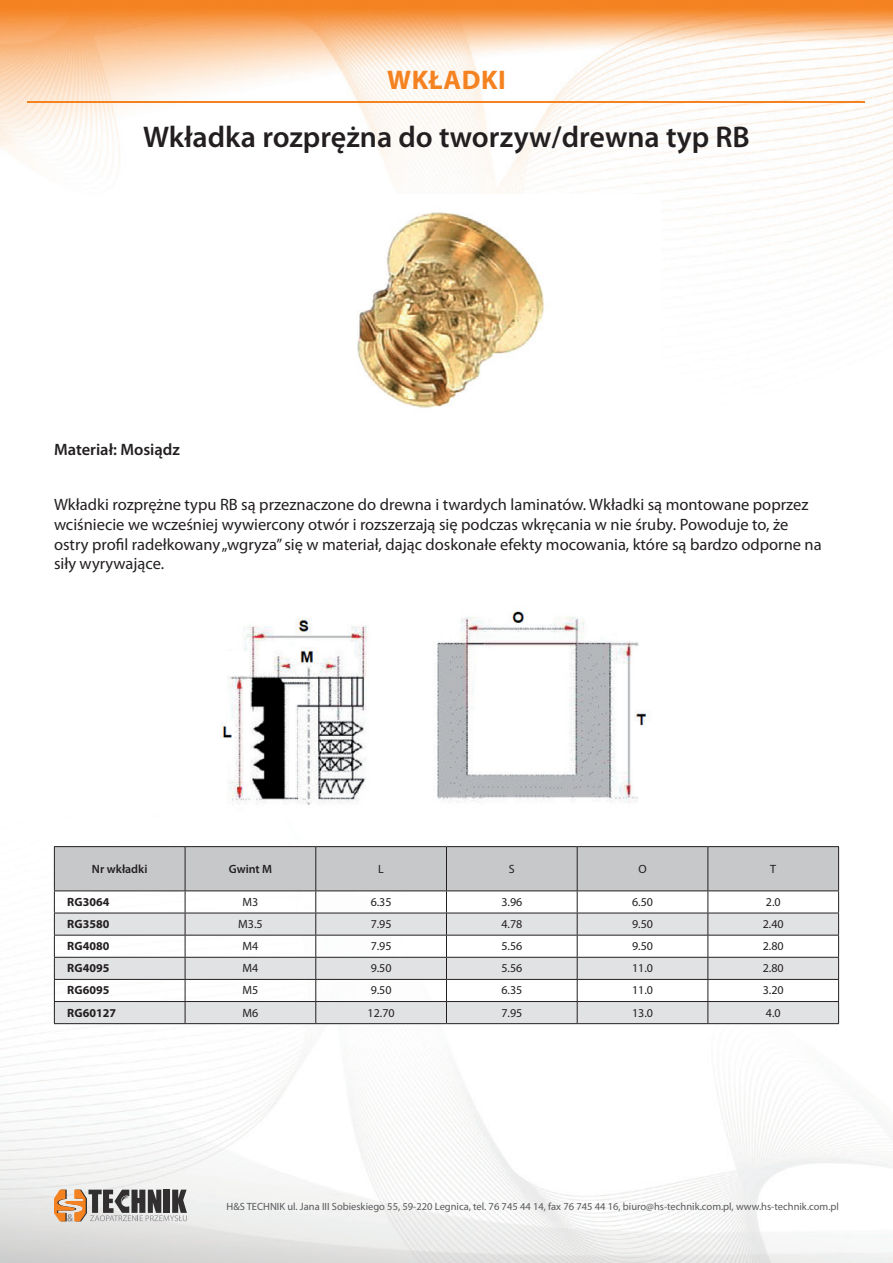
<style>
.page{position:relative;width:893px;height:1263px;background:#fff}
.page>*{position:absolute;margin:0;border:0;box-sizing:border-box;transform-origin:0 0}
.t1{font:600 30px "Myriad Pro";color:#231f20}
.t2{font:700 27px "Myriad Pro";letter-spacing:.02em;color:#f58220}
.t3{font:16.5px/19.8px "Myriad Pro";color:#231f20}
.t4{font:600 16.5px "Myriad Pro";color:#231f20}
.t5{font:12px "Myriad Pro";color:#231f20}
.t6{font:700 12px "Myriad Pro";color:#231f20}
.t7{font:600 12px "Myriad Pro";color:#231f20}
.t8{font:10.5px "Myriad Pro";color:#57585a}
</style>
<div class="page">
<img style="left:0;top:0;width:893px;height:1263px">
<svg style="left:54px;top:1189px;width:133px;height:32px;background:#9f8f83"></svg>
<hr style="left:28px;top:102px;width:837px;height:1px;background:#f58220">
<img style="left:233px;top:194px;width:427px;height:267px">
<hr style="left:54px;top:846px;width:131px;height:1px;background:#231f20">
<hr style="left:185px;top:846px;width:131px;height:1px;background:#231f20">
<hr style="left:316px;top:846px;width:130px;height:1px;background:#231f20">
<hr style="left:446px;top:846px;width:131px;height:1px;background:#231f20">
<hr style="left:577px;top:846px;width:131px;height:1px;background:#231f20">
<hr style="left:708px;top:846px;width:131px;height:1px;background:#231f20">
<hr style="left:54px;top:1023px;width:131px;height:1px;background:#231f20">
<hr style="left:185px;top:1023px;width:131px;height:1px;background:#231f20">
<hr style="left:316px;top:1023px;width:130px;height:1px;background:#231f20">
<hr style="left:446px;top:1023px;width:131px;height:1px;background:#231f20">
<hr style="left:577px;top:1023px;width:131px;height:1px;background:#231f20">
<hr style="left:708px;top:1023px;width:131px;height:1px;background:#231f20">
<svg style="left:54px;top:847px;width:785px;height:176px"></svg>
<img style="left:31px;top:566px;width:831px;height:279px">
<h2 class="t2" style="left:387px;top:62px;width:120px">WKŁADKI</h2>
<h1 class="t1" style="left:143px;top:117px;width:608px">Wkładka rozprężna do tworzyw/drewna typ RB</h1>
<p class="t4" style="left:54px;top:439px;width:127px">Materiał: Mosiądz</p>
<p class="t3" style="left:54px;top:494px;width:769px">Wkładki rozprężne typu RB są przeznaczone do drewna i twardych laminatów. Wkładki są montowane poprzez wciśniecie we wcześniej wywiercony otwór i rozszerzają się podczas wkręcania w nie śruby. Powoduje to, że ostry profil radełkowany „wgryza” się w materiał, dając doskonałe efekty mocowania, które są bardzo odporne na siły wyrywające.</p>
<p class="t7" style="left:92px;top:861px;width:57px">Nr wkładki</p>
<p class="t7" style="left:229px;top:861px;width:45px">Gwint M</p>
<p class="t5" style="left:378px;top:862px;width:7px">L</p>
<p class="t5" style="left:509px;top:862px;width:7px">S</p>
<p class="t5" style="left:638px;top:862px;width:10px">O</p>
<p class="t5" style="left:770px;top:862px;width:7px">T</p>
<p class="t6" style="left:67px;top:894px;width:44px">RG3064</p>
<p class="t5" style="left:243px;top:894px;width:17px">m3</p>
<p class="t5" style="left:371px;top:894px;width:22px">6.35</p>
<p class="t5" style="left:501px;top:894px;width:22px">3.96</p>
<p class="t5" style="left:632px;top:894px;width:22px">6.50</p>
<p class="t5" style="left:766px;top:894px;width:16px">2.0</p>
<p class="t6" style="left:67px;top:916px;width:44px">RG3580</p>
<p class="t5" style="left:238px;top:916px;width:26px">m3.5</p>
<p class="t5" style="left:371px;top:916px;width:22px">7.95</p>
<p class="t5" style="left:501px;top:916px;width:22px">4.78</p>
<p class="t5" style="left:632px;top:916px;width:22px">9.50</p>
<p class="t5" style="left:763px;top:916px;width:22px">2.40</p>
<p class="t6" style="left:67px;top:938px;width:44px">RG4080</p>
<p class="t5" style="left:243px;top:939px;width:17px">m4</p>
<p class="t5" style="left:371px;top:939px;width:22px">7.95</p>
<p class="t5" style="left:501px;top:939px;width:22px">5.56</p>
<p class="t5" style="left:632px;top:939px;width:22px">9.50</p>
<p class="t5" style="left:763px;top:939px;width:22px">2.80</p>
<p class="t6" style="left:67px;top:960px;width:44px">RG4095</p>
<p class="t5" style="left:243px;top:961px;width:17px">m4</p>
<p class="t5" style="left:371px;top:961px;width:22px">9.50</p>
<p class="t5" style="left:501px;top:961px;width:22px">5.56</p>
<p class="t5" style="left:632px;top:961px;width:22px">11.0</p>
<p class="t5" style="left:763px;top:961px;width:22px">2.80</p>
<p class="t6" style="left:67px;top:982px;width:44px">RG6095</p>
<p class="t5" style="left:243px;top:983px;width:17px">m5</p>
<p class="t5" style="left:371px;top:983px;width:22px">9.50</p>
<p class="t5" style="left:501px;top:983px;width:22px">6.35</p>
<p class="t5" style="left:632px;top:983px;width:22px">11.0</p>
<p class="t5" style="left:763px;top:983px;width:22px">3.20</p>
<p class="t6" style="left:67px;top:1005px;width:50px">RG60127</p>
<p class="t5" style="left:243px;top:1005px;width:17px">m6</p>
<p class="t5" style="left:368px;top:1005px;width:29px">12.70</p>
<p class="t5" style="left:501px;top:1005px;width:22px">7.95</p>
<p class="t5" style="left:632px;top:1005px;width:22px">13.0</p>
<p class="t5" style="left:766px;top:1005px;width:16px">4.0</p>
<p class="t8" style="left:227px;top:1199px;width:614px">H&amp;S TECHNIK ul. Jana III Sobieskiego 55, 59-220 Legnica, tel. 76 745 44 14, fax 76 745 44 16, biuro@hs-technik.com.pl, www.hs-technik.com.pl</p>
</div>
